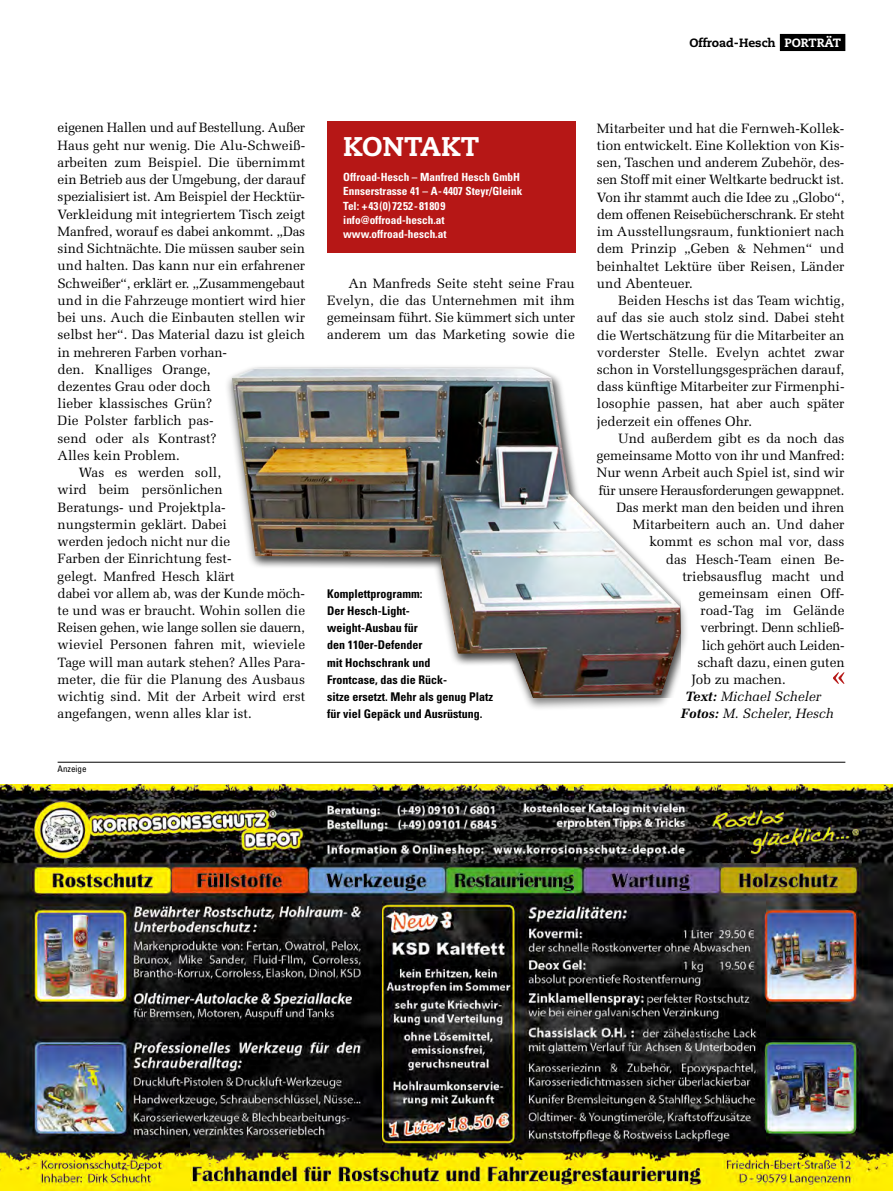
<style>
.page{position:relative;width:893px;height:1191px;background:#fff}
.page>*{position:absolute;margin:0;border:0;box-sizing:border-box;transform-origin:0 0}
.t1{font:800 27px "Caecilia LT Std";color:#fff}
.t2{font:13.5px/17.2px "Melior LT Std";color:#000;text-align:justify}
.t3{font:13.5px "Melior LT Std";letter-spacing:-.02em;color:#000}
.t4{font:13.5px "Melior LT Std";letter-spacing:-.025em;color:#000}
.t5{font:italic 13.5px "Melior LT Std";color:#000}
.t6{font:700 condensed 12px/17.2px "Univers LT Std";color:#000}
.t7{font:800 12px "Caecilia LT Std";color:#000}
.t8{font:700 condensed 11.25px/14.2px "Univers LT Std";color:#fff}
.t9{font:condensed 9px "Univers LT Std";color:#000}
.s1{color:#fff}
.s2{font-weight:700}
</style>
<div class="page">
<hr style="left:58px;top:762px;width:787px;height:1px;background:#000">
<svg style="left:833px;top:672px;width:11px;height:11px"></svg>
<div style="left:224px;top:364px;width:465px;height:347px;background:#000;opacity:.5"></div>
<img style="left:232px;top:368px;width:449px;height:330px">
<div style="left:327px;top:121px;width:249px;height:132px;background:#b61716"></div>
<img style="left:0;top:784px;width:893px;height:407px">
<div style="left:780px;top:34px;width:65px;height:17px;background:#000"></div>
<p class="t7" style="left:689px;top:35px;width:153px">Offroad-Hesch <span class="s1">PORTRÄT</span></p>
<p class="t3" style="left:58px;top:120px;width:249px">eigenen Hallen und auf Bestellung. Außer</p>
<p class="t2" style="left:58px;top:136px;width:249px">Haus geht nur wenig. Die Alu-Schweiß-</p>
<p class="t2" style="left:58px;top:154px;width:249px">arbeiten zum Beispiel. Die übernimmt</p>
<p class="t2" style="left:58px;top:171px;width:249px">ein Betrieb aus der Umgebung, der darauf</p>
<p class="t2" style="left:58px;top:188px;width:249px">spezialisiert ist. Am Beispiel der Hecktür-</p>
<p class="t2" style="left:58px;top:205px;width:249px">Verkleidung mit integriertem Tisch zeigt</p>
<p class="t2" style="left:58px;top:223px;width:249px">Manfred, worauf es dabei ankommt. „Das</p>
<p class="t2" style="left:58px;top:240px;width:249px">sind Sichtnächte. Die müssen sauber sein</p>
<p class="t2" style="left:58px;top:257px;width:249px">und halten. Das kann nur ein erfahrener</p>
<p class="t3" style="left:58px;top:275px;width:249px">Schweißer“, erklärt er. „Zusammengebaut</p>
<p class="t2" style="left:58px;top:292px;width:249px">und in die Fahrzeuge montiert wird hier</p>
<p class="t2" style="left:58px;top:309px;width:249px">bei uns. Auch die Einbauten stellen wir</p>
<p class="t2" style="left:58px;top:326px;width:249px">selbst her“. Das Material dazu ist gleich</p>
<p class="t2" style="left:58px;top:343px;width:171px">in mehreren Farben vorhan-</p>
<p class="t2" style="left:58px;top:360px;width:155px">den. Knalliges Orange,</p>
<p class="t2" style="left:58px;top:378px;width:154px">dezentes Grau oder doch</p>
<p class="t2" style="left:58px;top:395px;width:156px">lieber klassisches Grün?</p>
<p class="t2" style="left:58px;top:412px;width:158px">Die Polster farblich pas-</p>
<p class="t2" style="left:58px;top:429px;width:161px">send oder als Kontrast?</p>
<p class="t2" style="left:58px;top:447px;width:124px">Alles kein Problem.</p>
<p class="t2" style="left:79px;top:464px;width:144px">Was es werden soll,</p>
<p class="t2" style="left:58px;top:481px;width:167px">wird beim persönlichen</p>
<p class="t2" style="left:58px;top:498px;width:170px">Beratungs- und Projektpla-</p>
<p class="t2" style="left:58px;top:515px;width:171px">nungstermin geklärt. Dabei</p>
<p class="t2" style="left:58px;top:533px;width:174px">werden jedoch nicht nur die</p>
<p class="t2" style="left:58px;top:550px;width:176px">Farben der Einrichtung fest-</p>
<p class="t2" style="left:58px;top:567px;width:178px">gelegt. Manfred Hesch klärt</p>
<p class="t2" style="left:58px;top:584px;width:249px">dabei vor allem ab, was der Kunde möch-</p>
<p class="t2" style="left:58px;top:602px;width:249px">te und was er braucht. Wohin sollen die</p>
<p class="t3" style="left:58px;top:619px;width:249px">Reisen gehen, wie lange sollen sie dauern,</p>
<p class="t2" style="left:58px;top:636px;width:249px">wieviel Personen fahren mit, wieviele</p>
<p class="t2" style="left:58px;top:653px;width:249px">Tage will man autark stehen? Alles Para-</p>
<p class="t2" style="left:58px;top:670px;width:249px">meter, die für die Planung des Ausbaus</p>
<p class="t2" style="left:58px;top:688px;width:249px">wichtig sind. Mit der Arbeit wird erst</p>
<p class="t2" style="left:58px;top:705px;width:196px">angefangen, wenn alles klar ist.</p>
<p class="t9" style="left:58px;top:763px;width:30px">Anzeige</p>
<h1 class="t1" style="left:343px;top:129px;width:137px">KONTAKT</h1>
<p class="t8" style="left:343px;top:170px;width:181px">Offroad-Hesch – Manfred Hesch GmbH<br>Ennserstrasse 41 – A-4407 Steyr/Gleink<br>Tel: +43(0)7252-81809 info@offroad-hesch.at www.offroad-hesch.at</p>
<p class="t2" style="left:327px;top:274px;width:249px;text-indent:21px">An Manfreds Seite steht seine Frau Evelyn, die das Unternehmen mit ihm gemeinsam führt. Sie kümmert sich unter anderem um das Marketing sowie die</p>
<p class="t6" style="left:327px;top:584px;width:167px">Komplettprogramm:<br>Der Hesch-Light-<br>weight-Ausbau für<br>den 110er-Defender<br>mit Hochschrank und<br>Frontcase, das die Rück-<br>sitze ersetzt. Mehr als genug Platz für viel Gepäck und Ausrüstung.</p>
<p class="t2" style="left:597px;top:119px;width:249px">Mitarbeiter und hat die Fernweh-Kollek&shy;tion entwickelt. Eine Kollektion von Kis&shy;sen, Taschen und anderem Zubehör, des&shy;sen Stoff mit einer Weltkarte bedruckt ist.<br>Von ihr stammt auch die Idee zu „Globo“, dem offenen Reisebücherschrank. Er steht im Ausstellungsraum, funktioniert nach dem Prinzip „Geben &amp; Nehmen“ und beinhaltet Lektüre über Reisen, Länder und Abenteuer.</p>
<p class="t2" style="left:597px;top:292px;width:249px;text-indent:21px">Beiden Heschs ist das Team wichtig, auf das sie auch stolz sind. Dabei steht die Wertschätzung für die Mitarbeiter an vorderster Stelle. Evelyn achtet zwar schon in Vorstellungsgesprächen darauf, dass künftige Mitarbeiter zur Firmenphi&shy;losophie passen, hat aber auch später jederzeit ein offenes Ohr.</p>
<p class="t2" style="left:618px;top:430px;width:228px">Und außerdem gibt es da noch das</p>
<p class="t2" style="left:597px;top:447px;width:249px">gemeinsame Motto von ihr und Manfred:</p>
<p class="t2" style="left:597px;top:464px;width:249px">Nur wenn Arbeit auch Spiel ist, sind wir</p>
<p class="t4" style="left:598px;top:482px;width:247px">für unsere Herausforderungen gewappnet.</p>
<p class="t2" style="left:616px;top:498px;width:229px">Das merkt man den beiden und ihren</p>
<p class="t2" style="left:633px;top:516px;width:213px">Mitarbeitern auch an. Und daher</p>
<p class="t2" style="left:649px;top:533px;width:196px">kommt es schon mal vor, dass</p>
<p class="t2" style="left:666px;top:550px;width:180px">das Hesch-Team einen Be-</p>
<p class="t2" style="left:682px;top:567px;width:163px">triebsausflug macht und</p>
<p class="t2" style="left:699px;top:585px;width:147px">gemeinsam einen Off-</p>
<p class="t2" style="left:700px;top:602px;width:146px">road-Tag im Gelände</p>
<p class="t2" style="left:700px;top:619px;width:146px">verbringt. Denn schließ-</p>
<p class="t4" style="left:702px;top:637px;width:144px">lich gehört auch Leiden-</p>
<p class="t2" style="left:697px;top:653px;width:149px">schaft dazu, einen guten</p>
<p class="t2" style="left:691px;top:671px;width:96px">Job zu machen.</p>
<p class="t5" style="left:685px;top:688px;width:137px"><span class="s2">Text:</span> Michael Scheler</p>
<p class="t5" style="left:681px;top:705px;width:154px"><span class="s2">Fotos:</span> M. Scheler, Hesch</p>
</div>
